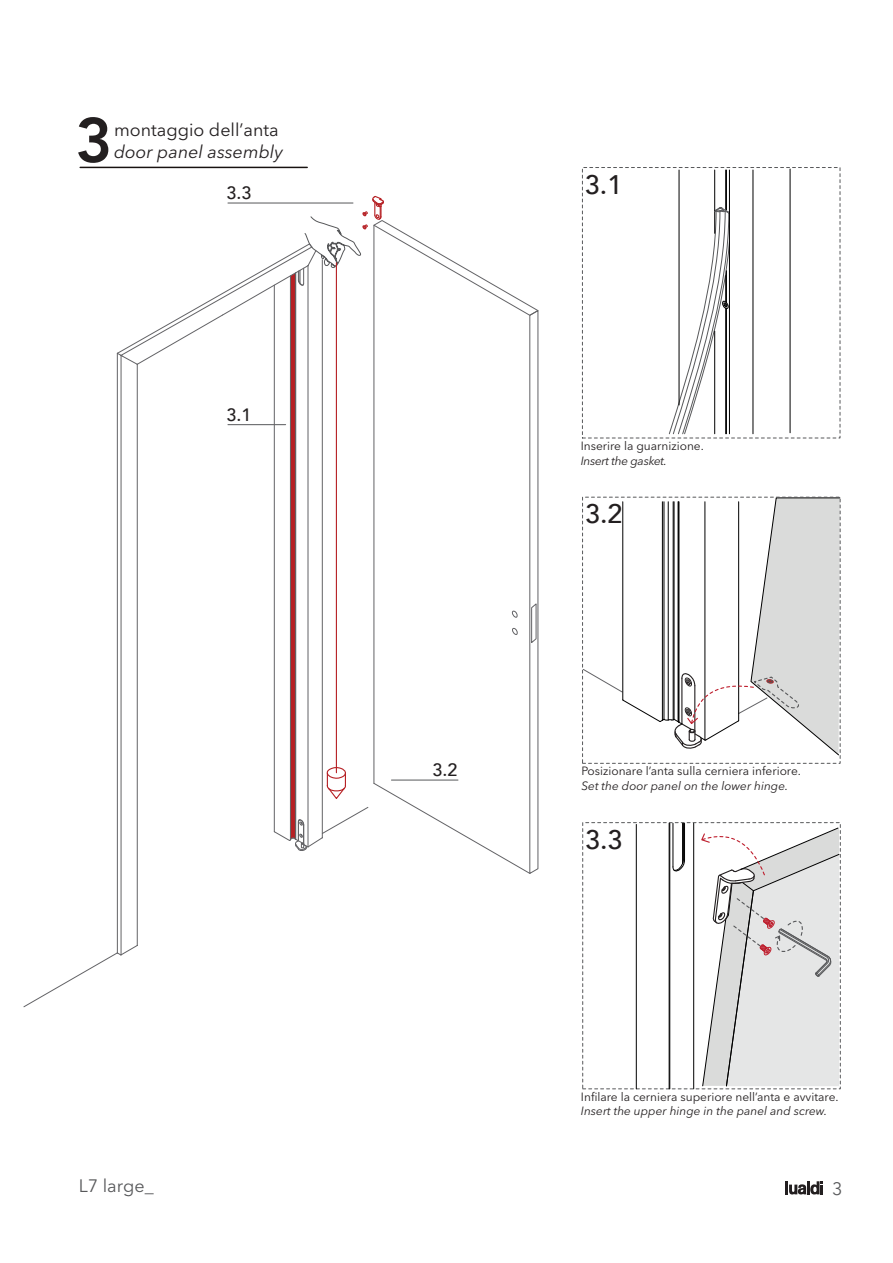
<style>
.page{position:relative;width:893px;height:1263px;background:#fff}
.page>*{position:absolute;margin:0;border:0;box-sizing:border-box;transform-origin:0 0}
.t1{font:800 62.55px "Avenir";color:#231f20}
.t2{font:500 26.85px "Avenir";color:#231f20}
.t3{font:17.85px "Avenir Next LT Pro";color:#231f20}
.t4{font:italic 17.85px "Avenir Next LT Pro";color:#231f20}
.t5{font:500 17.85px "Avenir";color:#231f20}
.t6{font:17.85px "Avenir Next LT Pro";color:#57585a}
.t7{font:12px/14.2px "Avenir Next LT Pro";color:#231f20}
.s1{font-style:italic}
</style>
<div class="page">
<svg style="left:785px;top:1181px;width:38px;height:13px"></svg>
<div style="left:582px;top:822px;width:258px;height:267px;border:1px dashed #57585a"></div>
<hr style="left:679px;top:170px;width:1px;height:235px;background:#000">
<hr style="left:714px;top:170px;width:1px;height:63px;background:#000">
<hr style="left:725px;top:170px;width:1px;height:40px;background:#000">
<hr style="left:726px;top:170px;width:1px;height:40px;background:#000">
<svg style="left:668px;top:207px;width:62px;height:228px"></svg>
<hr style="left:753px;top:170px;width:1px;height:264px;background:#000">
<hr style="left:729px;top:170px;width:1px;height:264px;background:#000">
<hr style="left:790px;top:169px;width:1px;height:264px;background:#000">
<hr style="left:636px;top:824px;width:1px;height:265px;background:#000">
<hr style="left:693px;top:823px;width:1px;height:266px;background:#000">
<hr style="left:683px;top:823px;width:1px;height:36px;background:#000">
<hr style="left:684px;top:823px;width:1px;height:37px;background:#000">
<svg style="left:672px;top:859px;width:13px;height:13px"></svg>
<hr style="left:669px;top:823px;width:1px;height:266px;background:#000">
<hr style="left:682px;top:823px;width:1px;height:40px;background:#000">
<hr style="left:673px;top:823px;width:1px;height:44px;background:#000">
<hr style="left:80px;top:167px;width:227px;height:1px;background:#181210">
<hr style="left:121px;top:355px;width:1px;height:600px;background:#636366">
<hr style="left:137px;top:364px;width:1px;height:581px;background:#636366">
<hr style="left:117px;top:353px;width:1px;height:600px;background:#636366">
<svg style="left:23px;top:945px;width:115px;height:62px"></svg>
<svg style="left:117px;top:195px;width:422px;height:679px"></svg>
<svg style="left:582px;top:497px;width:258px;height:258px"></svg>
<svg style="left:701px;top:827px;width:139px;height:260px"></svg>
<p class="t1" style="left:75px;top:83px;width:39px">3</p>
<p class="t3" style="left:114px;top:119px;width:166px">montaggio dell’anta</p>
<p class="t4" style="left:114px;top:141px;width:170px">door panel assembly</p>
<p class="t5" style="left:226px;top:178px;width:26px">3.3</p>
<p class="t5" style="left:226px;top:399px;width:26px">3.1</p>
<p class="t5" style="left:432px;top:755px;width:26px">3.2</p>
<p class="t2" style="left:585px;top:161px;width:39px">3.1</p>
<p class="t7" style="left:581px;top:439px;width:125px">Inserire la guarnizione.<br><span class="s1">Insert the gasket.</span></p>
<p class="t2" style="left:585px;top:490px;width:39px">3.2</p>
<p class="t7" style="left:581px;top:764px;width:221px">Posizionare l’anta sulla cerniera inferiore.<br><span class="s1">Set the door panel on the lower hinge.</span></p>
<p class="t2" style="left:585px;top:816px;width:39px">3.3</p>
<p class="t7" style="left:581px;top:1089px;width:259px">Infilare la cerniera superiore nell’anta e avvitare.<br><span class="s1">Insert the upper hinge in the panel and screw.</span></p>
<p class="t6" style="left:79px;top:1175px;width:76px">L7 large_</p>
<p class="t6" style="left:832px;top:1178px;width:12px">3</p>
</div>
